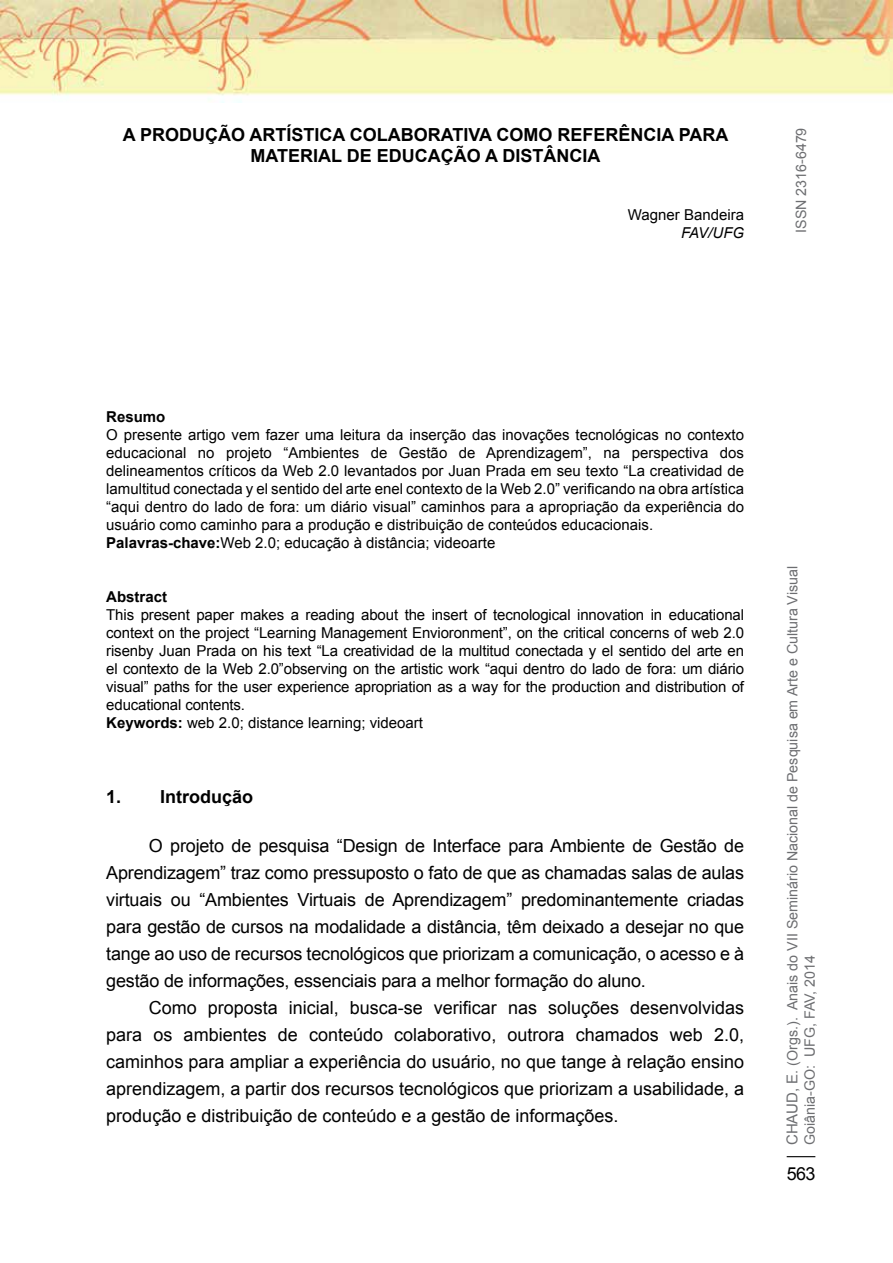
<style>
.page{position:relative;width:893px;height:1263px;background:#fff}
.page>*{position:absolute;margin:0;border:0;box-sizing:border-box;transform-origin:0 0}
.t1{font:18px/27px "Arial";letter-spacing:-.01em;color:#000;text-align:justify}
.t2{font:700 18px/21.6px "Arial";color:#000;text-align:center}
.t3{font:15px/18px "Arial";color:#000}
.t4{font:700 15px "Arial";color:#000}
.t5{font:italic 15px "Arial";letter-spacing:-.03em;color:#000}
.t6{font:14.25px/17.1px "Arial";color:#6d6e71}
.s1{font-weight:700}
.s2{font-size:15px}
</style>
<div class="page">
<svg style="left:787px;top:1156px;width:28px;height:1px"></svg>
<img style="left:0;top:0;width:893px;height:102px">
<p class="t2" style="left:123px;top:124px;width:607px">A PRODUÇÃO ARTÍSTICA COLABORATIVA COMO REFERÊNCIA PARA<br>MATERIAL DE EDUCAÇÃO A DISTÂNCIA</p>
<p class="t3" style="left:628px;top:206px;width:118px">Wagner Bandeira</p>
<p class="t5" style="left:681px;top:223px;width:65px">FAV/UFG</p>
<p class="t6" style="left:793px;top:233px;width:107px;rotate:-90deg">ISSN 2316-6479</p>
<p class="t4" style="left:106px;top:406px;width:61px">Resumo</p>
<p class="t3" style="left:106px;top:425px;width:639px">O presente artigo vem fazer uma leitura da inserção das inovações tecnológicas no contexto educacional no projeto “Ambientes de Gestão de Aprendizagem”, na perspectiva dos delineamentos críticos da Web 2.0 levantados por Juan Prada em seu texto “La creatividad de lamultitud conectada y el sentido del arte enel contexto de la Web 2.0” verificando na obra artística “aqui dentro do lado de fora: um diário visual” caminhos para a apropriação da experiência do usuário como caminho para a produção e distribuição de conteúdos educacionais.<br><span class="s1">Palavras-chave:</span>Web 2.0; educação à distância; videoarte</p>
<p class="t4" style="left:106px;top:586px;width:62px">Abstract</p>
<p class="t3" style="left:106px;top:605px;width:639px">This present paper makes a reading about the insert of tecnological innovation in educational context on the project “Learning Management Envioronment”, on the critical concerns of web 2.0 risenby Juan Prada on his text “La creatividad de la multitud conectada y el sentido del arte en el contexto de la Web 2.0”observing on the artistic work “aqui dentro do lado de fora: um diário visual” paths for the user experience apropriation as a way for the production and distribution of educational contents.<br><span class="s1">Keywords:</span> web 2.0; distance learning; videoart</p>
<p class="t2" style="left:106px;top:786px;width:149px">1. Introdução</p>
<p class="t1" style="left:106px;top:832px;width:639px;text-indent:43px">O projeto de pesquisa “Design de Interface para Ambiente de Gestão de Aprendizagem” traz como pressuposto o fato de que as chamadas salas de aulas virtuais ou “Ambientes Virtuais de Aprendizagem” predominantemente criadas para gestão de cursos na modalidade a distância, têm deixado a desejar no que tange ao uso de recursos tecnológicos que priorizam a comunicação, o acesso e à gestão de informações, essenciais para a melhor formação do aluno.</p>
<p class="t1" style="left:106px;top:994px;width:639px;text-indent:43px">Como proposta inicial, busca-se verificar nas soluções desenvolvidas para os ambientes de conteúdo colaborativo, outrora chamados web 2.0, caminhos para ampliar a experiência do usuário, no que tange à relação ensino aprendizagem, a partir dos recursos tecnológicos que priorizam a usabilidade, a produção e distribuição de conteúdo e a gestão de informações.</p>
<p class="t6" style="left:784px;top:1145px;width:581px;rotate:-90deg"><span class="s2">Chaud, E</span>. (Orgs.). Anais do VII Seminário Nacional de Pesquisa em Arte e Cultura Visual<br>Goiânia-GO: U FG, FAV, 2014</p>
<p class="t1" style="left:787px;top:1160px;width:30px">563</p>
</div>
